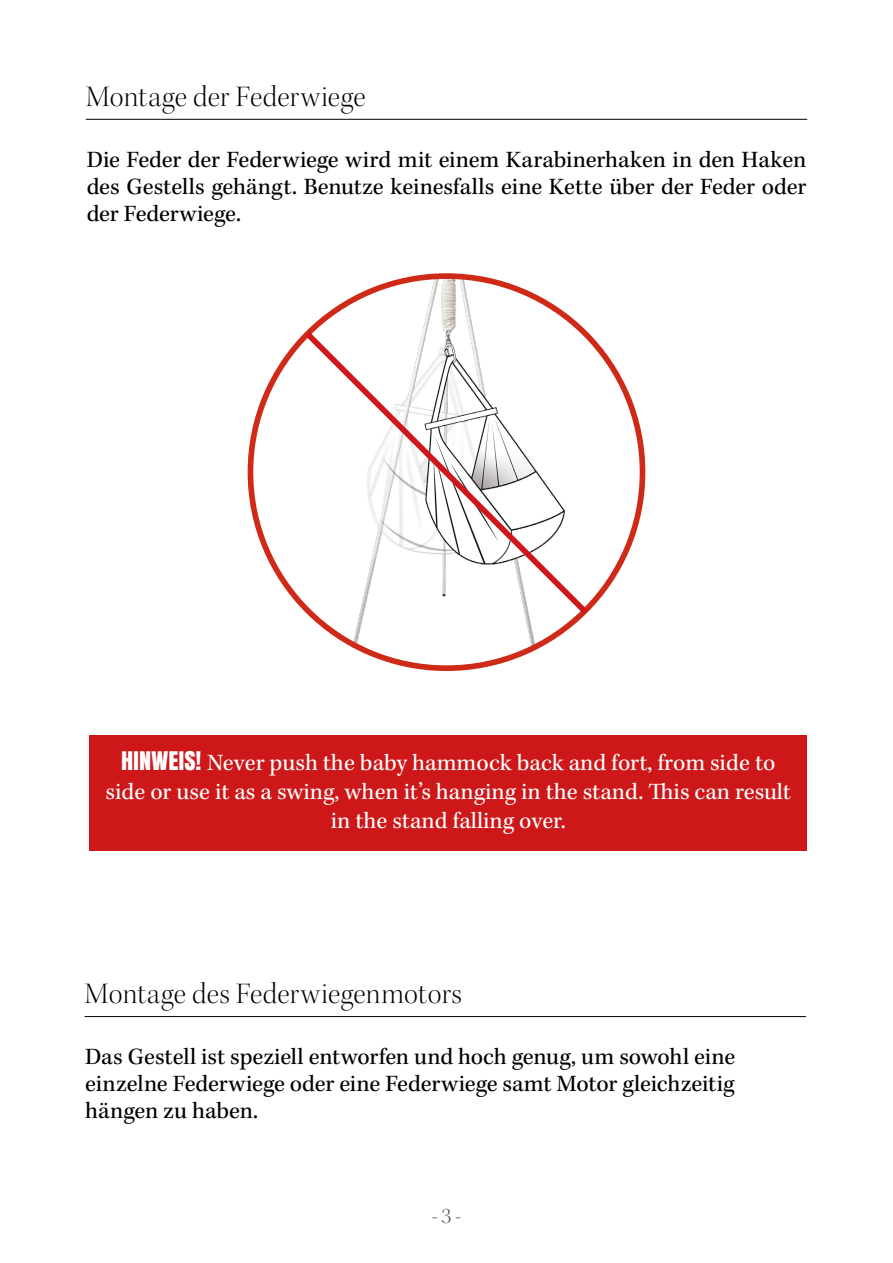
<style>
.page{position:relative;width:893px;height:1263px;background:#fff}
.page>*{position:absolute;margin:0;border:0;box-sizing:border-box;transform-origin:0 0}
.t1{font:30px "Kepler Std Light Disp";letter-spacing:.005em;color:#000}
.t2{font:24px/27px "Kepler Std";letter-spacing:-.005em;color:#000;text-align:justify}
.t3{font:24px/28.8px "Kepler Std";color:#fff;text-align:center}
.t4{font:22.5px "Kepler Std Light Disp";color:#4a4b49}
.s1{font-family:"Anton"}
</style>
<div class="page">
<hr style="left:86px;top:119px;width:721px;height:1px;background:#000">
<hr style="left:85px;top:1016px;width:721px;height:1px;background:#000">
<div style="left:89px;top:735px;width:718px;height:116px;background:#cd1719"></div>
<img style="left:257px;top:275px;width:379px;height:372px">
<svg style="left:299px;top:326px;width:295px;height:294px"></svg>
<p class="t1" style="left:86px;top:80px;width:281px">Montage der Federwiege</p>
<p class="t2" style="left:87px;top:147px;width:721px">Die Feder der Federwiege wird mit einem Karabinerhaken in den Haken des Gestells gehängt. Benutze keinesfalls eine Kette über der Feder oder der Federwiege.</p>
<p class="t3" style="left:106px;top:749px;width:687px"><span class="s1">HINWEIS!</span> Never push the baby hammock back and fort, from side to side or use it as a swing, when it’s hanging in the stand. This can result in the stand falling over.</p>
<p class="t1" style="left:85px;top:977px;width:379px">Montage des Federwiegenmotors</p>
<p class="t2" style="left:85px;top:1044px;width:651px">Das Gestell ist speziell entworfen und hoch genug, um sowohl eine einzelne Federwiege oder eine Federwiege samt Motor gleichzeitig hängen zu haben.</p>
<p class="t4" style="left:432px;top:1204px;width:31px">- 3 -</p>
</div>
